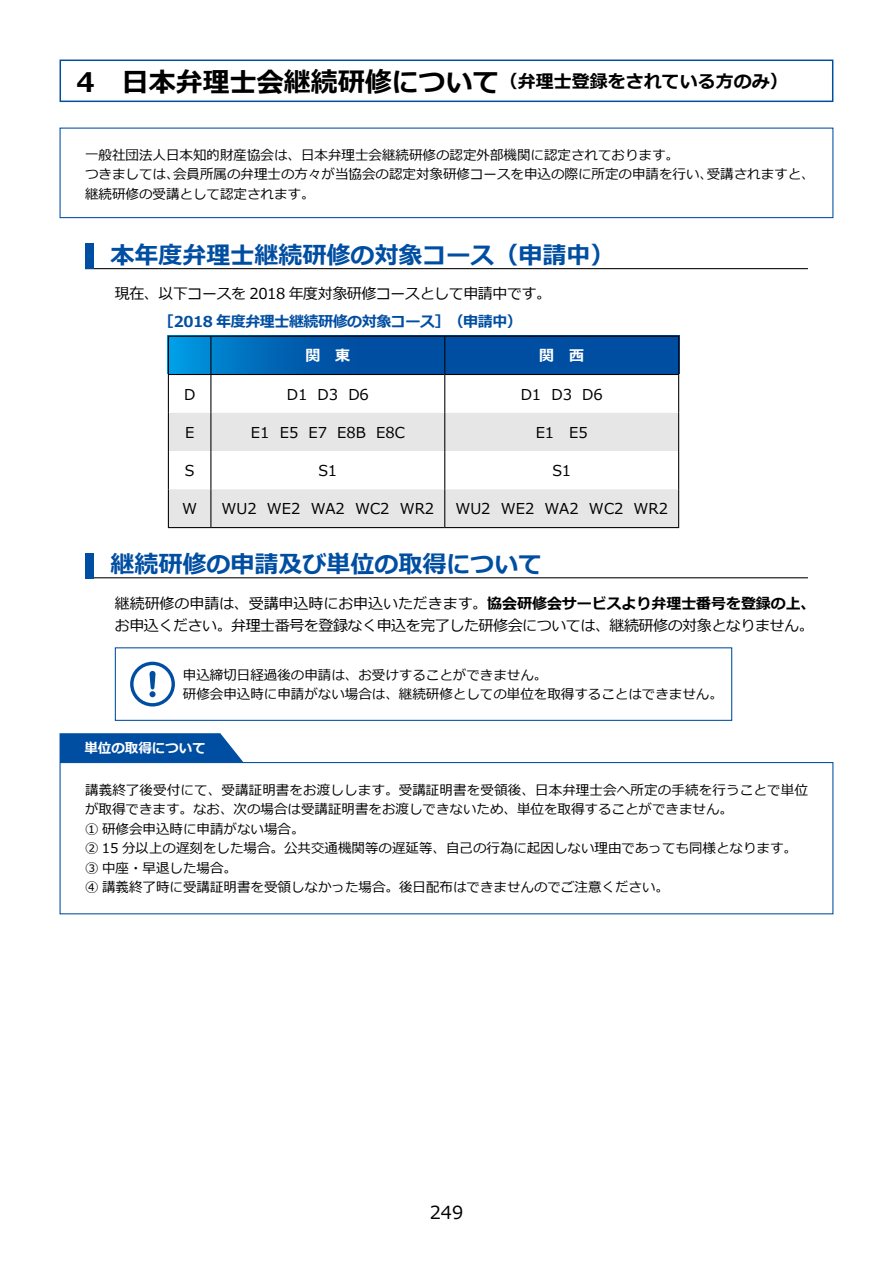
<style>
.page{position:relative;width:893px;height:1263px;background:#fff}
.page>*{position:absolute;margin:0;border:0;box-sizing:border-box;transform-origin:0 0}
.t1{font:700 27px "Meiryo";color:#000}
.t2{font:700 24px "Meiryo";color:#004ea2}
.t3{font:18px "Meiryo";color:#000}
.t4{font:15px/22.5px "Meiryo";letter-spacing:-.03em;color:#000}
.t5{font:15px "Meiryo";color:#000}
.t6{font:700 15px "Meiryo";letter-spacing:-.03em;color:#004ea2}
.t7{font:700 15px "Meiryo";color:#fff}
.t8{font:13.5px/19.5px "Meiryo";color:#000}
.t9{font:700 13.5px "Meiryo";color:#fff}
.s1{font-size:18px}
.s2{font-weight:700}
</style>
<div class="page">
<div style="left:60px;top:60px;width:773px;height:42px;border:1px solid #004ea2"></div>
<div style="left:60px;top:128px;width:773px;height:90px;border:1px solid #004ea2"></div>
<hr style="left:85px;top:268px;width:723px;height:1px;background:#000">
<div style="left:85px;top:244px;width:9px;height:25px;background:#004ea2"></div>
<hr style="left:85px;top:577px;width:723px;height:1px;background:#000">
<div style="left:85px;top:553px;width:9px;height:25px;background:#004ea2"></div>
<svg style="left:60px;top:733px;width:183px;height:29px;background:#115aa8"></svg>
<div style="left:60px;top:762px;width:773px;height:152px;border:1px solid #004ea2"></div>
<div style="left:115px;top:647px;width:617px;height:74px;border:1px solid #004ea2"></div>
<svg style="left:130px;top:662px;width:45px;height:44px"></svg>
<div style="left:134px;top:665px;width:38px;height:38px;background:#fff;border-radius:50%"></div>
<div style="left:149px;top:691px;width:7px;height:6px;background:#004ea2;border-radius:50%"></div>
<svg style="left:149px;top:671px;width:7px;height:18px"></svg>
<svg style="left:169px;top:337px;width:509px;height:37px;background:#0059ab"></svg>
<div style="left:169px;top:413px;width:509px;height:38px;background:#e6e6e6"></div>
<div style="left:169px;top:489px;width:509px;height:38px;background:#e6e6e6"></div>
<hr style="left:168px;top:336px;width:43px;height:1px;background:#000">
<hr style="left:168px;top:337px;width:1px;height:37px;background:#000">
<hr style="left:211px;top:336px;width:234px;height:1px;background:#000">
<hr style="left:210px;top:337px;width:1px;height:37px;background:#000">
<hr style="left:445px;top:336px;width:234px;height:1px;background:#000">
<hr style="left:444px;top:337px;width:1px;height:37px;background:#000">
<hr style="left:678px;top:337px;width:1px;height:37px;background:#000">
<hr style="left:168px;top:374px;width:43px;height:1px;background:#000">
<hr style="left:168px;top:375px;width:1px;height:38px;background:#000">
<hr style="left:211px;top:374px;width:234px;height:1px;background:#000">
<hr style="left:210px;top:375px;width:1px;height:38px;background:#000">
<hr style="left:445px;top:374px;width:234px;height:1px;background:#000">
<hr style="left:444px;top:375px;width:1px;height:38px;background:#000">
<hr style="left:678px;top:375px;width:1px;height:38px;background:#000">
<hr style="left:168px;top:413px;width:1px;height:38px;background:#000">
<hr style="left:210px;top:413px;width:1px;height:38px;background:#000">
<hr style="left:444px;top:413px;width:1px;height:38px;background:#000">
<hr style="left:678px;top:413px;width:1px;height:38px;background:#000">
<hr style="left:168px;top:451px;width:1px;height:38px;background:#000">
<hr style="left:210px;top:451px;width:1px;height:38px;background:#000">
<hr style="left:444px;top:451px;width:1px;height:38px;background:#000">
<hr style="left:678px;top:451px;width:1px;height:38px;background:#000">
<hr style="left:168px;top:489px;width:1px;height:38px;background:#000">
<hr style="left:210px;top:489px;width:1px;height:38px;background:#000">
<hr style="left:444px;top:489px;width:1px;height:38px;background:#000">
<hr style="left:678px;top:489px;width:1px;height:38px;background:#000">
<hr style="left:168px;top:527px;width:43px;height:1px;background:#000">
<hr style="left:211px;top:527px;width:234px;height:1px;background:#000">
<hr style="left:445px;top:527px;width:234px;height:1px;background:#000">
<h1 class="t1" style="left:77px;top:67px;width:713px">4　日本弁理士会継続研修について<span class="s1">（弁理士登録をされている方のみ）</span></h1>
<p class="t8" style="left:85px;top:145px;width:731px">一般社団法人日本知的財産協会は、日本弁理士会継続研修の認定外部機関に認定されております。<br>つきましては、会員所属の弁理士の方々が当協会の認定対象研修コースを申込の際に所定の申請を行い、受講されますと、継続研修の受講として認定されます。</p>
<h2 class="t2" style="left:111px;top:241px;width:506px">本年度弁理士継続研修の対象コース（申請中）</h2>
<p class="t4" style="left:115px;top:283px;width:438px">現在、以下コースを 2018 年度対象研修コースとして申請中です。</p>
<p class="t6" style="left:159px;top:313px;width:364px">［2018 年度弁理士継続研修の対象コース］　（申請中）</p>
<p class="t7" style="left:305px;top:347px;width:46px">関 東</p>
<p class="t7" style="left:539px;top:347px;width:46px">関 西</p>
<p class="t4" style="left:184px;top:383px;width:13px">D</p>
<p class="t4" style="left:287px;top:383px;width:84px">D1 D3 D6</p>
<p class="t4" style="left:521px;top:383px;width:84px">D1 D3 D6</p>
<p class="t4" style="left:185px;top:421px;width:11px">E</p>
<p class="t5" style="left:251px;top:424px;width:155px">E1 E5 E7 E8B E8C</p>
<p class="t4" style="left:536px;top:421px;width:54px">E1　E5</p>
<p class="t4" style="left:185px;top:460px;width:11px">S</p>
<p class="t4" style="left:318px;top:460px;width:20px">S1</p>
<p class="t4" style="left:552px;top:460px;width:20px">S1</p>
<p class="t4" style="left:182px;top:498px;width:17px">W</p>
<p class="t5" style="left:221px;top:500px;width:214px">WU2 WE2 WA2 WC2 WR2</p>
<p class="t5" style="left:455px;top:500px;width:214px">WU2 WE2 WA2 WC2 WR2</p>
<h2 class="t2" style="left:111px;top:551px;width:434px">継続研修の申請及び単位の取得について</h2>
<p class="t4" style="left:115px;top:592px;width:702px">継続研修の申請は、受講申込時にお申込いただきます。<span class="s2">協会研修会サービスより弁理士番号を登録の上、</span>お申込ください。弁理士番号を登録なく申込を完了した研修会については、継続研修の対象となりません。</p>
<p class="t8" style="left:183px;top:665px;width:541px">申込締切日経過後の申請は、お受けすることができません。<br>研修会申込時に申請がない場合は、継続研修としての単位を取得することはできません。</p>
<p class="t9" style="left:84px;top:740px;width:123px">単位の取得について</p>
<p class="t8" style="left:85px;top:780px;width:724px">講義終了後受付にて、受講証明書をお渡しします。受講証明書を受領後、日本弁理士会へ所定の手続を行うことで単位が取得できます。なお、次の場合は受講証明書をお渡しできないため、単位を取得することができません。<br>① 研修会申込時に申請がない場合。<br>② 15 分以上の遅刻をした場合。公共交通機関等の遅延等、自己の行為に起因しない理由であっても同様となります。③ 中座・早退した場合。<br>④ 講義終了時に受講証明書を受領しなかった場合。後日配布はできませんのでご注意ください。</p>
<h3 class="t3" style="left:430px;top:1202px;width:35px">249</h3>
</div>
